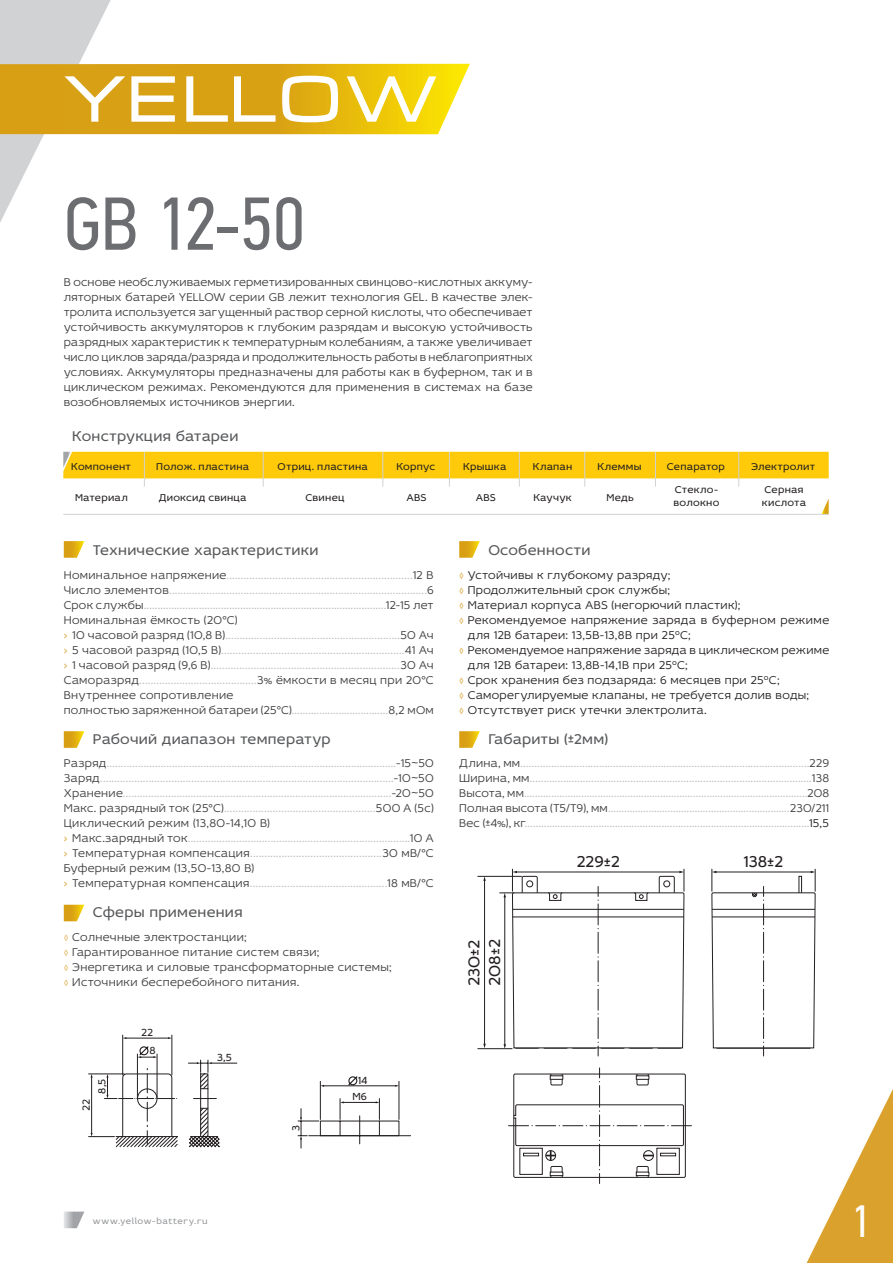
<style>
.page{position:relative;width:893px;height:1263px;background:#fff}
.page>*{position:absolute;margin:0;border:0;box-sizing:border-box;transform-origin:0 0}
.t1{font:75px "PF Din Text Cond Pro";color:#6c6d70}
.t2{font:45px "PF Din Text Cond Pro";color:#fff}
.t3{font:16.65px/20.7px "Idealist Sans";color:#231f20}
.t4{font:15px "Idealist Sans";letter-spacing:.015em;color:#57585a}
.t5{font:300 12px/15px "Idealist Sans";letter-spacing:.02em;color:#bcbdc0}
.t6{font:300 12px/15px "Idealist Sans";letter-spacing:.02em;color:#3e3e3f;text-align:justify}
.t7{font:300 12px "Idealist Sans";letter-spacing:.025em;color:#231f20}
.t8{font:10.95px "Idealist Sans";color:#231f20}
.t9{font:10.5px/12.6px "Idealist Sans";letter-spacing:.02em;color:#231f20}
.t10{font:9px "Idealist Sans";letter-spacing:.075em;color:#939598}
.s1{color:#3e3e3f}
.s2{font-family:"Interface Corp";font-weight:400;color:#deab44}
.s3{font-family:"Open Sans";font-weight:400;color:#3e3e3f}
.s4{font-family:"Interface Corp";font-weight:400;font-size:9px;color:#deab44}
.s5{font-family:"Interface Corp";font-weight:400;font-size:9px;color:#daa22d}
.s6{color:#231f20}
</style>
<div class="page">
<svg style="left:64px;top:1211px;width:20px;height:17px"></svg>
<svg style="left:0;top:0;width:470px;height:222px"></svg>
<svg style="left:64px;top:541px;width:20px;height:17px"></svg>
<svg style="left:459px;top:541px;width:21px;height:17px"></svg>
<svg style="left:64px;top:731px;width:20px;height:17px"></svg>
<svg style="left:459px;top:731px;width:21px;height:17px"></svg>
<svg style="left:64px;top:905px;width:20px;height:16px"></svg>
<div style="left:63px;top:452px;width:766px;height:26px;background:#feca0a"></div>
<svg style="left:821px;top:498px;width:8px;height:16px"></svg>
<hr style="left:63px;top:514px;width:766px;height:1px;background:#d1d2d4">
<hr style="left:144px;top:452px;width:1px;height:35px;background:#d1d2d4">
<hr style="left:263px;top:452px;width:1px;height:35px;background:#d1d2d4">
<hr style="left:382px;top:452px;width:1px;height:35px;background:#d1d2d4">
<hr style="left:449px;top:452px;width:1px;height:35px;background:#d1d2d4">
<hr style="left:519px;top:452px;width:1px;height:35px;background:#d1d2d4">
<hr style="left:584px;top:452px;width:1px;height:35px;background:#d1d2d4">
<hr style="left:655px;top:452px;width:1px;height:35px;background:#d1d2d4">
<hr style="left:738px;top:452px;width:1px;height:35px;background:#d1d2d4">
<hr style="left:484px;top:880px;width:1px;height:164px;background:#231f20">
<hr style="left:478px;top:876px;width:43px;height:1px;background:#231f20">
<hr style="left:478px;top:1048px;width:34px;height:1px;background:#231f20">
<svg style="left:711px;top:869px;width:182px;height:394px"></svg>
<svg style="left:500px;top:869px;width:185px;height:187px"></svg>
<svg style="left:508px;top:1068px;width:183px;height:115px"></svg>
<div style="left:550px;top:1172px;width:13px;height:4px;border:1px dashed #231f20"></div>
<div style="left:656px;top:1148px;width:24px;height:27px;border:1px solid #231f20"></div>
<div style="left:660px;top:1153px;width:16px;height:3px;border:1px solid #231f20"></div>
<div style="left:519px;top:1148px;width:24px;height:27px;border:1px solid #231f20"></div>
<div style="left:523px;top:1153px;width:16px;height:3px;border:1px solid #231f20"></div>
<hr style="left:126px;top:1038px;width:43px;height:1px;background:#231f20">
<hr style="left:122px;top:1035px;width:1px;height:40px;background:#231f20">
<hr style="left:172px;top:1035px;width:1px;height:40px;background:#231f20">
<hr style="left:309px;top:1135px;width:102px;height:1px;background:#231f20">
<svg style="left:89px;top:1045px;width:311px;height:103px"></svg>
<h1 class="t1" style="left:64px;top:180px;width:243px">GB 12-50</h1>
<p class="t6" style="left:64px;top:274px;width:470px">В основе необслуживаемых герметизированных свинцово-кислотных аккуму&shy;ляторных батарей YELLOW серии GB лежит технология GEL. В качестве элек&shy;тролита используется загущенный раствор серной кислоты, что обеспечивает устойчивость аккумуляторов к глубоким разрядам и высокую устойчивость разрядных характеристик к температурным колебаниям, а также увеличивает число циклов заряда/разряда и продолжительность работы в неблагоприятных условиях. Аккумуляторы предназначены для работы как в буферном, так и в циклическом режимах. Рекомендуются для применения в системах на базе возобновляемых источников энергии.</p>
<p class="t4" style="left:72px;top:426px;width:168px">Конструкция батареи</p>
<p class="t9" style="left:71px;top:460px;width:61px">Компонент</p>
<p class="t9" style="left:156px;top:460px;width:94px">Полож. пластина</p>
<p class="t9" style="left:278px;top:460px;width:92px">Отриц. пластина</p>
<p class="t9" style="left:396px;top:460px;width:40px">Корпус</p>
<p class="t9" style="left:463px;top:460px;width:45px">Крышка</p>
<p class="t9" style="left:533px;top:460px;width:41px">Клапан</p>
<p class="t9" style="left:597px;top:460px;width:46px">Клеммы</p>
<p class="t9" style="left:667px;top:460px;width:59px">Сепаратор</p>
<p class="t9" style="left:751px;top:460px;width:66px">Электролит</p>
<p class="t9" style="left:75px;top:491px;width:54px">Материал</p>
<p class="t9" style="left:159px;top:491px;width:89px">Диоксид свинца</p>
<p class="t9" style="left:305px;top:491px;width:41px">Свинец</p>
<p class="t9" style="left:407px;top:491px;width:22px">ABS</p>
<p class="t9" style="left:476px;top:491px;width:22px">ABS</p>
<p class="t9" style="left:533px;top:491px;width:40px">Каучук</p>
<p class="t9" style="left:606px;top:491px;width:29px">Медь</p>
<p class="t9" style="left:762px;top:483px;width:46px">Серная кислота</p>
<p class="t9" style="left:674px;top:483px;width:47px">Стекло&shy;волокно</p>
<p class="t4" style="left:93px;top:540px;width:227px">Технические характеристики</p>
<p class="t5" style="left:64px;top:567px;width:371px"><span class="s1">Номинальное напряжение</span>.................................................................<span class="s1">12 В Число элементов</span>..........................................................................................<span class="s1">6<br>Срок службы</span>........................................................................................<span class="s1">12-15 лет Номинальная ёмкость (20°С)<br></span><span class="s2">›</span> <span class="s1">10 часовой разряд (10,8 В)</span>.............................................................<span class="s1">50 Ач </span><span class="s2">›</span> <span class="s1">5 часовой разряд (10,5 В)</span>................................................................<span class="s1">41 Ач </span><span class="s2">›</span> <span class="s1">1 часовой разряд (9,6 В)</span>..................................................................<span class="s1">30 Ач Саморазряд</span>.........................................<span class="s1">3% ёмкости в месяц при 20°С Внутреннее сопротивление<br>полностью заряженной батареи (25°С)</span>...................................<span class="s1">8,2 мОм</span></p>
<p class="t4" style="left:93px;top:728px;width:239px">Рабочий диапазон температур</p>
<p class="t5" style="left:64px;top:755px;width:371px"><span class="s1">Разряд</span>......................................................................................................<span class="s1">-15</span><span class="s3">~</span><span class="s1">50<br>Заряд</span>.......................................................................................................<span class="s1">-10</span><span class="s3">~</span><span class="s1">50<br>Хранение</span>...............................................................................................<span class="s1">-20</span><span class="s3">~</span><span class="s1">50<br>Макс. разрядный ток (25°С)</span>.....................................................<span class="s1">500 А (5с)<br>Циклический режим (13,80-14,10 В)<br></span><span class="s2">›</span> <span class="s1">Макс.зарядный ток</span>..............................................................................<span class="s1">10 А </span><span class="s2">›</span> <span class="s1">Температурная компенсация</span>..............................................<span class="s1">30 мВ/°С Буферный режим (13,50-13,80 В)<br></span><span class="s2">›</span> <span class="s1">Температурная компенсация</span>................................................<span class="s1">18 мВ/°С</span></p>
<p class="t4" style="left:93px;top:902px;width:151px">Cферы применения</p>
<p class="t6" style="left:64px;top:929px;width:330px;text-align:left"><span class="s4">◊</span> Солнечные электростанции;<br><span class="s4">◊</span> Гарантированное питание систем связи;<br><span class="s4">◊</span> Энергетика и силовые трансформаторные системы; <span class="s4">◊</span> Источники бесперебойного питания.</p>
<p class="t8" style="left:79px;top:1111px;width:13px;rotate:-90deg">22</p>
<p class="t8" style="left:95px;top:1093px;width:16px;rotate:-90deg">8,5</p>
<p class="t8" style="left:141px;top:1025px;width:13px">22</p>
<p class="t8" style="left:150px;top:1043px;width:8px">8</p>
<p class="t8" style="left:217px;top:1050px;width:16px">3,5</p>
<p class="t8" style="left:288px;top:1131px;width:7px;rotate:-90deg">3</p>
<p class="t8" style="left:358px;top:1073px;width:11px">14</p>
<p class="t8" style="left:352px;top:1089px;width:16px">M6</p>
<p class="t4" style="left:488px;top:540px;width:104px">Особенности</p>
<p class="t7" style="left:459px;top:566px;width:213px"><span class="s5">◊</span> Устойчивы к глубокому разряду;</p>
<p class="t7" style="left:459px;top:581px;width:212px"><span class="s5">◊</span> Продолжительный срок службы;</p>
<p class="t7" style="left:459px;top:596px;width:283px"><span class="s5">◊</span> Материал корпуса ABS (негорючий пластик);</p>
<p class="t7" style="left:459px;top:611px;width:371px"><span class="s5">◊</span> Рекомендуемое напряжение заряда в буферном режиме</p>
<p class="t7" style="left:468px;top:626px;width:225px">для 12В батареи: 13,5В-13,8В при 25ºС;</p>
<p class="t7" style="left:459px;top:641px;width:371px"><span class="s5">◊</span> Рекомендуемое напряжение заряда в циклическом режиме</p>
<p class="t7" style="left:468px;top:656px;width:222px">для 12В батареи: 13,8В-14,1В при 25ºС;</p>
<p class="t7" style="left:459px;top:671px;width:322px"><span class="s5">◊</span> Срок хранения без подзаряда: 6 месяцев при 25ºС;</p>
<p class="t7" style="left:459px;top:686px;width:351px"><span class="s5">◊</span> Саморегулируемые клапаны, не требуется долив воды;</p>
<p class="t7" style="left:459px;top:701px;width:249px"><span class="s5">◊</span> Отсутствует риск утечки электролита.</p>
<p class="t4" style="left:488px;top:728px;width:121px">Габариты (±2мм)</p>
<p class="t5" style="left:459px;top:755px;width:371px;text-align:justify"><span class="s1">Длина, мм</span>.......................................................................................................<span class="s1">229<br>Ширина, мм</span>.....................................................................................................<span class="s1">138<br>Высота, мм</span>........................................................................................................<span class="s1">208<br>Полная высота (T5/T9), мм</span>...................................................................<span class="s1">230/211<br>Вес (±4%), кг</span>........................................................................................................<span class="s6">15,5</span></p>
<h3 class="t3" style="left:463px;top:986px;width:48px;rotate:-90deg">230±2<br>208±2</h3>
<h3 class="t3" style="left:576px;top:851px;width:45px">229±2</h3>
<h3 class="t3" style="left:743px;top:851px;width:42px">138±2</h3>
<p class="t10" style="left:93px;top:1215px;width:116px">www.yellow-battery.ru</p>
<h2 class="t2" style="left:851px;top:1195px;width:21px">1</h2>
</div>
